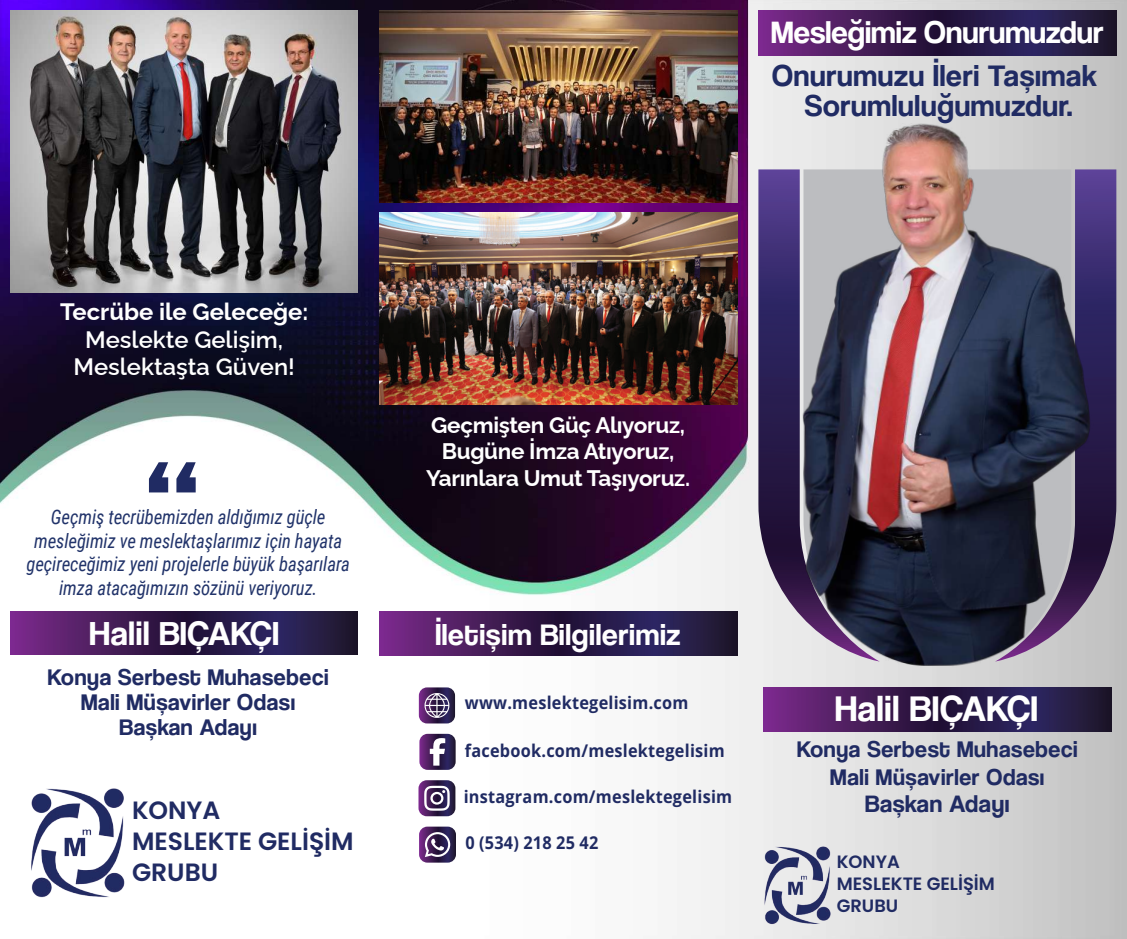
<style>
.page{position:relative;width:1127px;height:939px;background:#fff}
.page>*{position:absolute;margin:0;border:0;box-sizing:border-box;transform-origin:0 0}
.t1{font:37.5px "Coolvetica Rg";letter-spacing:.02em;color:#fff}
.t2{font:35px "Coolvetica Rg";letter-spacing:.02em;color:#fff}
.t3{font:32.5px "Coolvetica Rg";color:#fff}
.t4{font:31.25px/30px "Coolvetica Rg";letter-spacing:.02em;color:#202b63;text-align:center}
.t5{font:31.25px "Coolvetica Rg";letter-spacing:.02em;color:#fff}
.t6{font:600 25px/31.2px "Poppins";color:#202b63}
.t7{font:25px "Coolvetica Rg";letter-spacing:.025em;color:#202b63}
.t8{font:23.75px/25px "Coolvetica Rg";letter-spacing:.025em;color:#202b63;text-align:center}
.t9{font:600 23.75px/27.5px "Raleway";color:#fff;text-align:center}
.t10{font:700 23.75px "Raleway";color:#fff}
.t11{font:700 22.5px/26.2px "Raleway";letter-spacing:-.015em;color:#fff;text-align:center}
.t12{font:italic 20px/23.8px "Roboto Condensed";letter-spacing:-.005em;color:#21336a;text-align:center;scale:.93 1}
.t13{font:600 17.88px/22.2px "Poppins";color:#202b63}
.t14{font:700 17.5px "Open Sans";letter-spacing:.015em;color:#202b63;scale:.93 1}
</style>
<div class="page">
<img style="left:0;top:0;width:1127px;height:939px">
<svg style="left:419px;top:734px;width:37px;height:36px"></svg>
<svg style="left:418px;top:780px;width:37px;height:36px"></svg>
<svg style="left:419px;top:827px;width:37px;height:36px"></svg>
<svg style="left:11px;top:612px;width:347px;height:43px;background:#3a1c53"></svg>
<svg style="left:379px;top:611px;width:328px;height:45px;background:#3c1d57"></svg>
<svg style="left:758px;top:11px;width:358px;height:9px;background:#3a1d53"></svg>
<img style="left:22px;top:786px;width:110px;height:117px">
<img style="left:758px;top:844px;width:79px;height:84px">
<svg style="left:149px;top:462px;width:47px;height:30px"></svg>
<svg style="left:419px;top:687px;width:36px;height:36px"></svg>
<img style="left:379px;top:11px;width:358px;height:191px">
<img style="left:379px;top:212px;width:328px;height:192px">
<img style="left:707px;top:20px;width:420px;height:729px">
<img style="left:11px;top:11px;width:347px;height:281px">
<h3 class="t3" style="left:771px;top:13px;width:334px">Mesleğimiz Onurumuzdur</h3>
<p class="t10" style="left:60px;top:293px;width:250px">Tecrübe ile Geleceğe:</p>
<p class="t9" style="left:74px;top:323px;width:223px">Meslekte Gelişim,<br>Meslektaşta Güven!</p>
<p class="t12" style="left:27px;top:504px;width:349px">Geçmiş tecrübemizden aldığımız güçle mesleğimiz ve meslektaşlarımız için hayata geçireceğimiz yeni projelerle büyük başarılara imza atacağımızın sözünü veriyoruz.</p>
<h2 class="t2" style="left:90px;top:612px;width:191px">Halil BIÇAKÇI</h2>
<p class="t11" style="left:426px;top:409px;width:265px">Geçmişten Güç Alıyoruz,<br>Bugüne İmza Atıyoruz,<br>Yarınlara Umut Taşıyoruz.</p>
<h3 class="t5" style="left:435px;top:617px;width:247px">İletişim Bilgilerimiz</h3>
<h3 class="t4" style="left:772px;top:60px;width:326px">Onurumuzu İleri Taşımak<br>Sorumluluğumuzdur.</h3>
<p class="t8" style="left:48px;top:664px;width:282px">Konya Serbest Muhasebeci<br>Mali Müşavirler Odası<br>Başkan Adayı</p>
<h1 class="t1" style="left:835px;top:686px;width:204px">Halil BIÇAKÇI</h1>
<p class="t8" style="left:797px;top:735px;width:282px;line-height:27.5px">Konya Serbest Muhasebeci<br>Mali Müşavirler Odası</p>
<p class="t14" style="left:465px;top:690px;width:242px">www.meslektegelisim.com</p>
<p class="t14" style="left:465px;top:738px;width:281px">facebook.com/meslektegelisim</p>
<p class="t14" style="left:464px;top:784px;width:290px">instagram.com/meslektegelisim</p>
<p class="t14" style="left:465px;top:831px;width:144px">0 (534) 218 25 42</p>
<p class="t6" style="left:132px;top:794px;width:90px">KONYA</p>
<p class="t7" style="left:865px;top:789px;width:146px">Başkan Adayı</p>
<p class="t6" style="left:132px;top:826px;width:223px">MESLEKTE GELİŞİM<br>GRUBU</p>
<p class="t13" style="left:837px;top:851px;width:160px">KONYA<br>MESLEKTE GELİŞİM<br>GRUBU</p>
</div>
